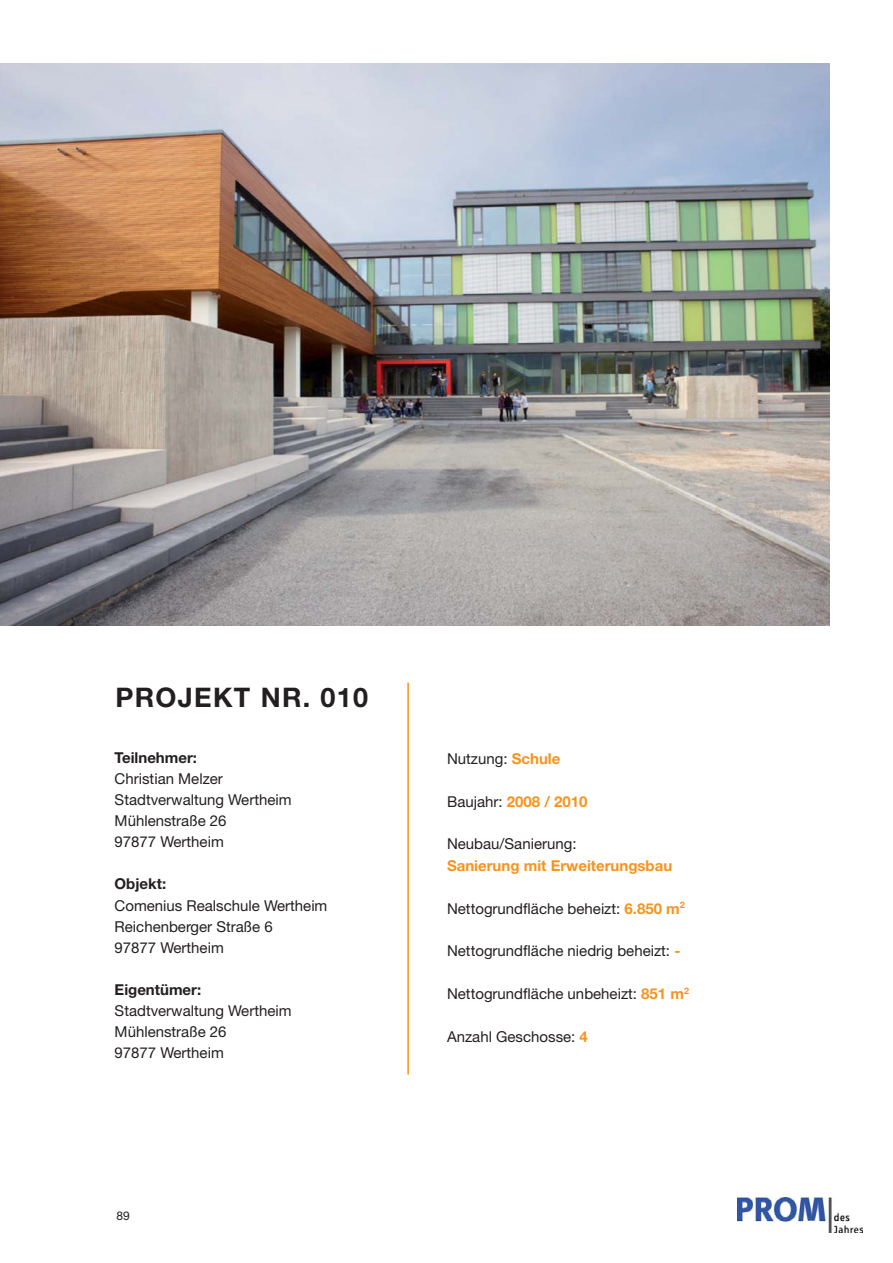
<style>
.page{position:relative;width:893px;height:1263px;background:#fff}
.page>*{position:absolute;margin:0;border:0;box-sizing:border-box;transform-origin:0 0}
.t1{font:700 27px "Helvetica Neue";letter-spacing:.05em;color:#231f20}
.t2{font:15px/21px "Helvetica Neue";color:#231f20}
.t3{font:700 15px "Helvetica Neue";color:#f7931d}
.t4{font:700 15px "Helvetica Neue";color:#231f20}
.t5{font:12px "Helvetica Neue";color:#231f20}
.s1{font-weight:700;color:#f7931d}
.s2{font-weight:400;color:#231f20}
</style>
<div class="page">
<img style="left:738px;top:1198px;width:125px;height:34px">
<img style="left:0;top:64px;width:829px;height:561px">
<hr style="left:407px;top:683px;width:2px;height:392px;background:#f7931d">
<h1 class="t1" style="left:115px;top:688px;width:254px">PROJEKT NR. 010</h1>
<p class="t4" style="left:115px;top:752px;width:84px">Teilnehmer:</p>
<p class="t2" style="left:115px;top:770px;width:178px">Christian Melzer<br>Stadtverwaltung Wertheim<br>Mühlenstraße 26<br>97877 Wertheim</p>
<p class="t4" style="left:115px;top:879px;width:53px">Objekt:</p>
<p class="t2" style="left:115px;top:896px;width:214px">Comenius Realschule Wertheim<br>Reichenberger Straße 6<br>97877 Wertheim</p>
<p class="t4" style="left:115px;top:984px;width:88px">Eigentümer:</p>
<p class="t2" style="left:115px;top:1002px;width:178px">Stadtverwaltung Wertheim<br>Mühlenstraße 26<br>97877 Wertheim</p>
<p class="t5" style="left:117px;top:1211px;width:15px">89</p>
<p class="t2" style="left:447px;top:749px;width:115px">Nutzung: <span class="s1">Schule</span></p>
<p class="t3" style="left:447px;top:796px;width:142px"><span class="s2">Baujahr:</span> 2008 / 2010</p>
<p class="t2" style="left:447px;top:835px;width:131px">Neubau/Sanierung:</p>
<p class="t3" style="left:447px;top:860px;width:227px">Sanierung mit Erweiterungsbau</p>
<p class="t2" style="left:447px;top:899px;width:239px">Nettogrundfläche beheizt: <span class="s1">6.850 m</span><sup>2</sup></p>
<p class="t2" style="left:447px;top:942px;width:235px">Nettogrundfläche niedrig beheizt: <span class="s1">-</span></p>
<p class="t2" style="left:447px;top:985px;width:243px">Nettogrundfläche unbeheizt: <span class="s1">851 m</span><sup>2</sup></p>
<p class="t2" style="left:447px;top:1028px;width:142px">Anzahl Geschosse: <span class="s1">4</span></p>
</div>
